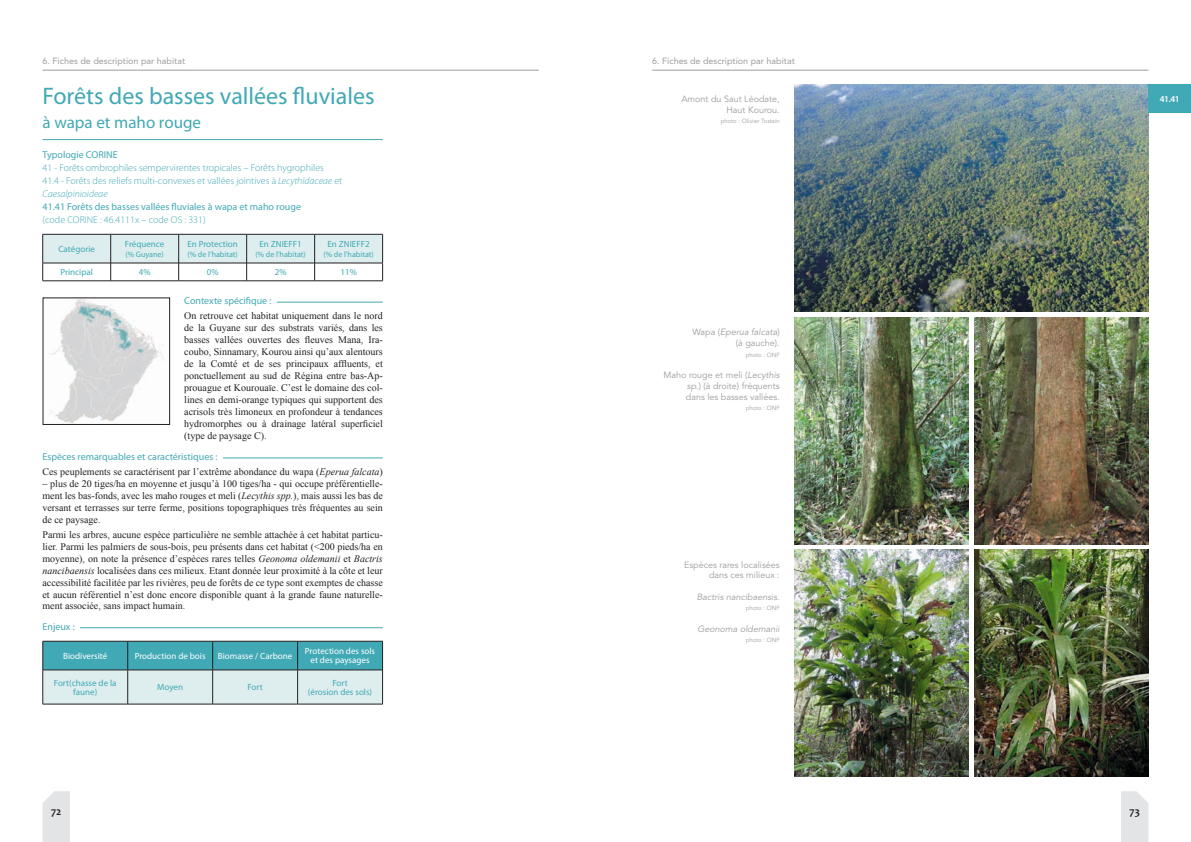
<style>
.page{position:relative;width:1191px;height:842px;background:#fff}
.page>*{position:absolute;margin:0;border:0;box-sizing:border-box;transform-origin:0 0}
.t1{font:24px "Myriad Pro";color:#41a9b5}
.t2{font:17px "Myriad Pro";color:#41a9b5}
.t3{font:700 11px "Candara";color:#231f21}
.t4{font:10px/12px "Times New Roman";color:#231f21;text-align:justify}
.t5{font:300 10px/13px "Myriad Pro";color:#41a9b5}
.t6{font:10px "Myriad Pro";color:#41a9b5}
.t7{font:9px/10.8px "Avenir";color:#9a9c9e;text-align:right}
.t8{font:9px/9px "Myriad Pro";color:#41a9b5;text-align:center}
.t9{font:9px/9px "Myriad Pro";color:#fff;text-align:center}
.t10{font:9px "Avenir";color:#9a9c9e}
.t11{font:italic 9px "Avenir";color:#9a9c9e}
.t12{font:600 9px "Myriad Pro";color:#fff}
.t13{font:8px "Myriad Pro";color:#41a9b5}
.t14{font:6px "Avenir";color:#9a9c9e}
.s1{font-style:italic}
</style>
<div class="page">
<hr style="left:43px;top:70px;width:496px;height:1px;background:#9a9c9e">
<svg style="left:43px;top:791px;width:27px;height:51px"></svg>
<svg style="left:43px;top:234px;width:340px;height:47px"></svg>
<hr style="left:43px;top:281px;width:68px;height:1px;background:#231f21">
<hr style="left:111px;top:281px;width:68px;height:1px;background:#231f21">
<hr style="left:179px;top:281px;width:68px;height:1px;background:#231f21">
<hr style="left:247px;top:281px;width:68px;height:1px;background:#231f21">
<hr style="left:315px;top:281px;width:68px;height:1px;background:#231f21">
<img style="left:50px;top:299px;width:114px;height:124px">
<div style="left:43px;top:297px;width:127px;height:128px;border:1px solid #231f21"></div>
<hr style="left:43px;top:139px;width:340px;height:1px;background:#41a9b5">
<hr style="left:652px;top:70px;width:496px;height:1px;background:#9a9c9e">
<svg style="left:1121px;top:791px;width:27px;height:51px"></svg>
<svg style="left:43px;top:641px;width:340px;height:63px;background:#92c8ce"></svg>
<hr style="left:127px;top:670px;width:1px;height:34px;background:#231f21">
<hr style="left:212px;top:670px;width:1px;height:34px;background:#231f21">
<hr style="left:297px;top:670px;width:1px;height:34px;background:#231f21">
<hr style="left:382px;top:670px;width:1px;height:34px;background:#231f21">
<hr style="left:43px;top:670px;width:85px;height:1px;background:#231f21">
<hr style="left:43px;top:670px;width:1px;height:34px;background:#231f21">
<hr style="left:128px;top:670px;width:85px;height:1px;background:#231f21">
<hr style="left:213px;top:670px;width:85px;height:1px;background:#231f21">
<hr style="left:298px;top:670px;width:84px;height:1px;background:#231f21">
<hr style="left:43px;top:704px;width:85px;height:1px;background:#231f21">
<hr style="left:128px;top:704px;width:85px;height:1px;background:#231f21">
<hr style="left:213px;top:704px;width:85px;height:1px;background:#231f21">
<hr style="left:298px;top:704px;width:85px;height:1px;background:#231f21">
<img style="left:794px;top:85px;width:354px;height:227px">
<img style="left:794px;top:317px;width:174px;height:227px">
<img style="left:974px;top:317px;width:174px;height:227px">
<img style="left:794px;top:550px;width:174px;height:227px">
<img style="left:974px;top:550px;width:174px;height:227px">
<hr style="left:277px;top:302px;width:106px;height:1px;background:#41a9b5">
<hr style="left:223px;top:457px;width:160px;height:1px;background:#41a9b5">
<hr style="left:80px;top:627px;width:303px;height:1px;background:#41a9b5">
<div style="left:1148px;top:85px;width:43px;height:28px;background:#41a9b5"></div>
<p class="t10" style="left:43px;top:55px;width:144px">6. Fiches de description par habitat</p>
<p class="t1" style="left:43px;top:81px;width:333px">Forêts des basses vallées fluviales</p>
<p class="t2" style="left:43px;top:111px;width:160px">à wapa et maho rouge</p>
<p class="t6" style="left:43px;top:148px;width:77px">Typologie CORINE</p>
<p class="t5" style="left:43px;top:161px;width:283px">41 - Forêts ombrophiles sempervirentes tropicales – Forêts hygrophiles</p>
<p class="t5" style="left:43px;top:174px;width:301px">41.4 - Forêts des reliefs multi-convexes et vallées jointives à <span class="s1">Lecythidaceae</span> et<br><span class="s1">Caesalpinioideae</span></p>
<p class="t6" style="left:43px;top:200px;width:260px">41.41 Forêts des basses vallées fluviales à wapa et maho rouge</p>
<p class="t5" style="left:43px;top:213px;width:165px">(code CORINE : 46.4111x – code OS : 331)</p>
<p class="t8" style="left:58px;top:244px;width:38px">Catégorie</p>
<p class="t8" style="left:125px;top:240px;width:41px">Fréquence</p>
<p class="t13" style="left:126px;top:249px;width:40px">(% Guyane)</p>
<p class="t8" style="left:187px;top:240px;width:52px">En Protection</p>
<p class="t13" style="left:187px;top:249px;width:52px">(% de l’habitat)</p>
<p class="t8" style="left:259px;top:240px;width:44px">En ZNIEFF1</p>
<p class="t13" style="left:255px;top:249px;width:52px">(% de l’habitat)</p>
<p class="t8" style="left:327px;top:240px;width:44px">En ZNIEFF2</p>
<p class="t13" style="left:323px;top:249px;width:52px">(% de l’habitat)</p>
<p class="t8" style="left:60px;top:268px;width:34px">Principal</p>
<p class="t8" style="left:139px;top:268px;width:13px">4%</p>
<p class="t8" style="left:207px;top:268px;width:13px">0%</p>
<p class="t8" style="left:275px;top:268px;width:13px">2%</p>
<p class="t8" style="left:340px;top:268px;width:18px">11%</p>
<p class="t6" style="left:184px;top:295px;width:89px">Contexte spécifique :</p>
<p class="t4" style="left:184px;top:310px;width:200px">On retrouve cet habitat uniquement dans le nord de la Guyane sur des substrats variés, dans les basses vallées ouvertes des fleuves Mana, Ira&shy;coubo, Sinnamary, Kourou ainsi qu’aux alentours de la Comté et de ses principaux affluents, et ponctuellement au sud de Régina entre bas-Ap&shy;prouague et Kourouaïe. C’est le domaine des col&shy;lines en demi-orange typiques qui supportent des acrisols très limoneux en profondeur à tendances hydromorphes ou à drainage latéral superficiel (type de paysage C).</p>
<p class="t6" style="left:43px;top:451px;width:176px">Espèces remarquables et caractéristiques :</p>
<p class="t4" style="left:43px;top:465px;width:342px">Ces peuplements se caractérisent par l’extrême abondance du wapa (<span class="s1">Eperua falcata</span>)</p>
<p class="t4" style="left:43px;top:477px;width:342px">– plus de 20 tiges/ha en moyenne et jusqu’à 100 tiges/ha - qui occupe préférentielle&shy;ment les bas-fonds, avec les maho rouges et meli (<span class="s1">Lecythis spp.</span>), mais aussi les bas de versant et terrasses sur terre ferme, positions topographiques très fréquentes au sein de ce paysage.</p>
<p class="t4" style="left:43px;top:528px;width:342px">Parmi les arbres, aucune espèce particulière ne semble attachée à cet habitat particu&shy;lier. Parmi les palmiers de sous-bois, peu présents dans cet habitat (&lt;200 pieds/ha en moyenne), on note la présence d’espèces rares telles <span class="s1">Geonoma oldemanii</span> et <span class="s1">Bactris nancibaensis</span> localisées dans ces milieux. Etant donnée leur proximité à la côte et leur accessibilité facilitée par les rivières, peu de forêts de ce type sont exemptes de chasse et aucun référentiel n’est donc encore disponible quant à la grande faune naturelle-</p>
<p class="t4" style="left:43px;top:599px;width:144px">ment associée, sans impact humain.</p>
<p class="t6" style="left:43px;top:620px;width:34px">Enjeux :</p>
<p class="t9" style="left:63px;top:651px;width:45px">Biodiversité</p>
<p class="t9" style="left:135px;top:651px;width:72px">Production de bois</p>
<p class="t9" style="left:218px;top:651px;width:76px">Biomasse / Carbone</p>
<p class="t9" style="left:305px;top:647px;width:72px">Protection des sols et des paysages</p>
<p class="t8" style="left:54px;top:678px;width:64px">Fort(chasse de la faune)</p>
<p class="t8" style="left:157px;top:683px;width:27px">Moyen</p>
<p class="t8" style="left:247px;top:683px;width:17px">Fort</p>
<p class="t8" style="left:308px;top:678px;width:66px">Fort<br>(érosion des sols)</p>
<p class="t3" style="left:51px;top:805px;width:12px">72</p>
<p class="t10" style="left:652px;top:55px;width:144px">6. Fiches de description par habitat</p>
<p class="t7" style="left:681px;top:94px;width:100px">Amont du Saut Léodate,<br>Haut Kourou.</p>
<p class="t14" style="left:720px;top:118px;width:61px">photo : Olivier Tostain</p>
<p class="t7" style="left:692px;top:327px;width:89px">Wapa (<span class="s1">Eperua falcata</span>) (à gauche).</p>
<p class="t14" style="left:745px;top:351px;width:36px">photo : ONF</p>
<p class="t7" style="left:686px;top:370px;width:95px;text-align:justify;text-indent:-22px">Maho rouge et meli (<span class="s1">Lecythis sp.</span>) (à droite) fréquents dans les basses vallées.</p>
<p class="t14" style="left:745px;top:404px;width:36px">photo : ONF</p>
<p class="t7" style="left:684px;top:559px;width:97px">Espèces rares localisées dans ces milieux :</p>
<p class="t11" style="left:697px;top:592px;width:84px">Bactris nancibaensis.</p>
<p class="t14" style="left:745px;top:604px;width:36px">photo : ONF</p>
<p class="t11" style="left:697px;top:623px;width:84px">Geonoma oldemanii</p>
<p class="t14" style="left:745px;top:636px;width:36px">photo : ONF</p>
<p class="t12" style="left:1159px;top:93px;width:21px">41.41</p>
<p class="t3" style="left:1129px;top:805px;width:12px">73</p>
</div>
